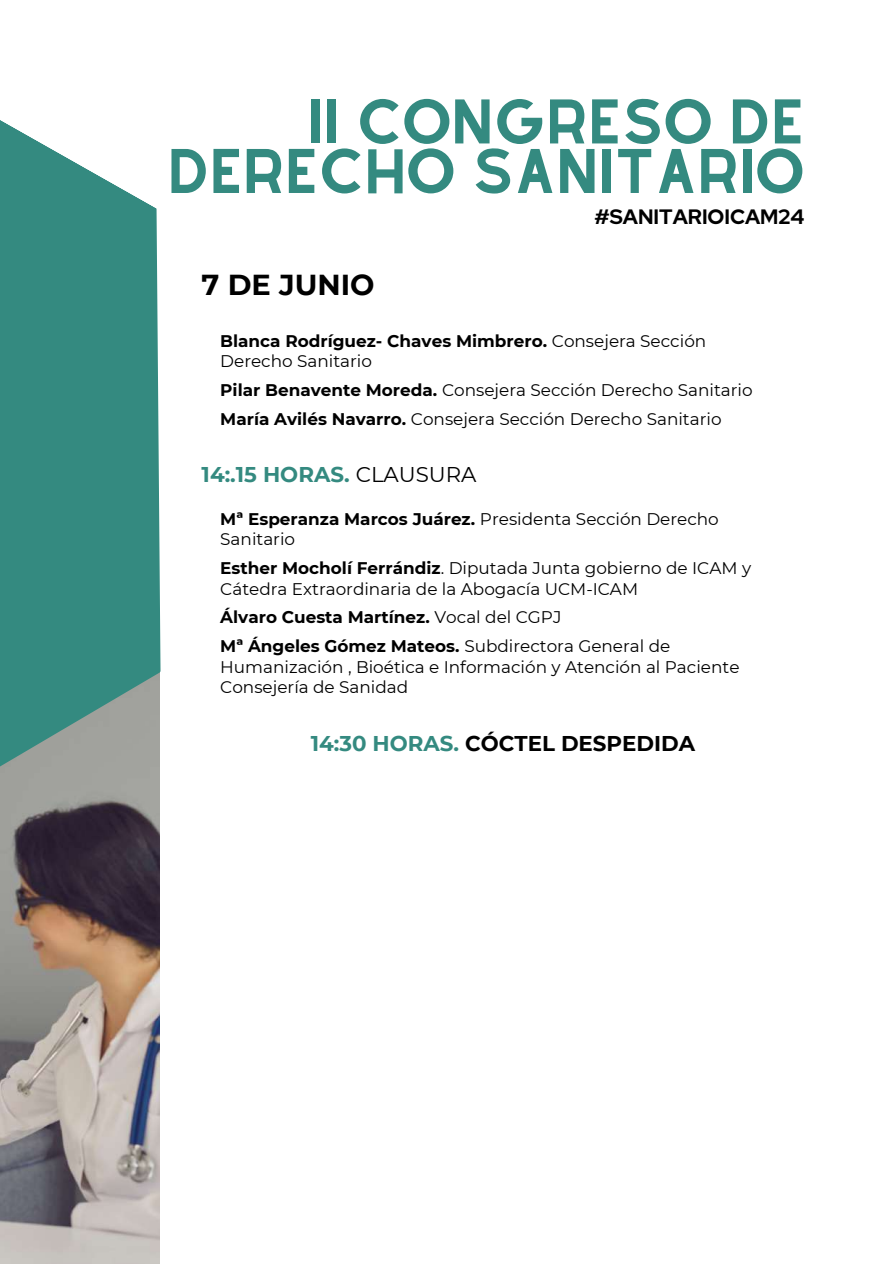
<style>
.page{position:relative;width:894px;height:1264px;background:#fff}
.page>*{position:absolute;margin:0;border:0;box-sizing:border-box;transform-origin:0 0}
.t1{font:55.05px/49.5px "Alyssum Sans";color:#348a80;text-align:right}
.t2{font:700 28.8px "Montserrat";color:#000}
.t3{font:700 21.3px "Montserrat";color:#000}
.t4{font:700 21.3px "Montserrat";color:#348a80}
.t5{font:700 20.7px "Red Hat Display";color:#000}
.t6{font:16.8px/20.5px "Montserrat";color:#000}
.t7{font:700 16.8px/28.7px "Montserrat";color:#000}
.s1{font-weight:700}
.s2{font-weight:400;color:#000}
.s3{font-weight:400}
.s4{color:#348a80}
</style>
<div class="page">
<img style="left:0;top:907px;width:160px;height:356px">
<svg style="left:0;top:120px;width:160px;height:787px;background:#4e8983"></svg>
<h1 class="t1" style="left:168px;top:97px;width:638px">II CONGRESO DE<br>DERECHO SANITARIO</h1>
<h2 class="t2" style="left:201px;top:267px;width:174px">7 DE JUNIO</h2>
<p class="t5" style="left:594px;top:203px;width:211px">#SANITARIOICAM24</p>
<p class="t6" style="left:220px;top:330px;width:487px"><span class="s1">Blanca Rodríguez- Chaves Mimbrero.</span> Consejera Sección<br>Derecho Sanitario</p>
<p class="t6" style="left:220px;top:375px;width:533px;line-height:28.7px"><span class="s1">Pilar Benavente Moreda.</span> Consejera Sección Derecho Sanitario<br><span class="s1">María Avilés Navarro.</span> Consejera Sección Derecho Sanitario</p>
<p class="t4" style="left:201px;top:461px;width:276px">14:.15 HORAS. <span class="s2">CLAUSURA</span></p>
<p class="t6" style="left:220px;top:508px;width:500px"><span class="s1">Mª Esperanza Marcos Juárez.</span> Presidenta Sección Derecho<br>Sanitario</p>
<p class="t6" style="left:220px;top:558px;width:532px"><span class="s1">Esther Mocholí Ferrándiz</span>. Diputada Junta gobierno de ICAM y<br>Cátedra Extraordinaria de la Abogacía UCM-ICAM</p>
<p class="t7" style="left:220px;top:603px;width:451px">Álvaro Cuesta Martínez. <span class="s3">Vocal del CGPJ<br></span>Mª Ángeles Gómez Mateos. <span class="s3">Subdirectora General de</span></p>
<p class="t6" style="left:220px;top:656px;width:520px">Humanización , Bioética e Información y Atención al Paciente<br>Consejería de Sanidad</p>
<p class="t3" style="left:310px;top:730px;width:386px"><span class="s4">14:30 HORAS.</span> CÓCTEL DESPEDIDA</p>
</div>
